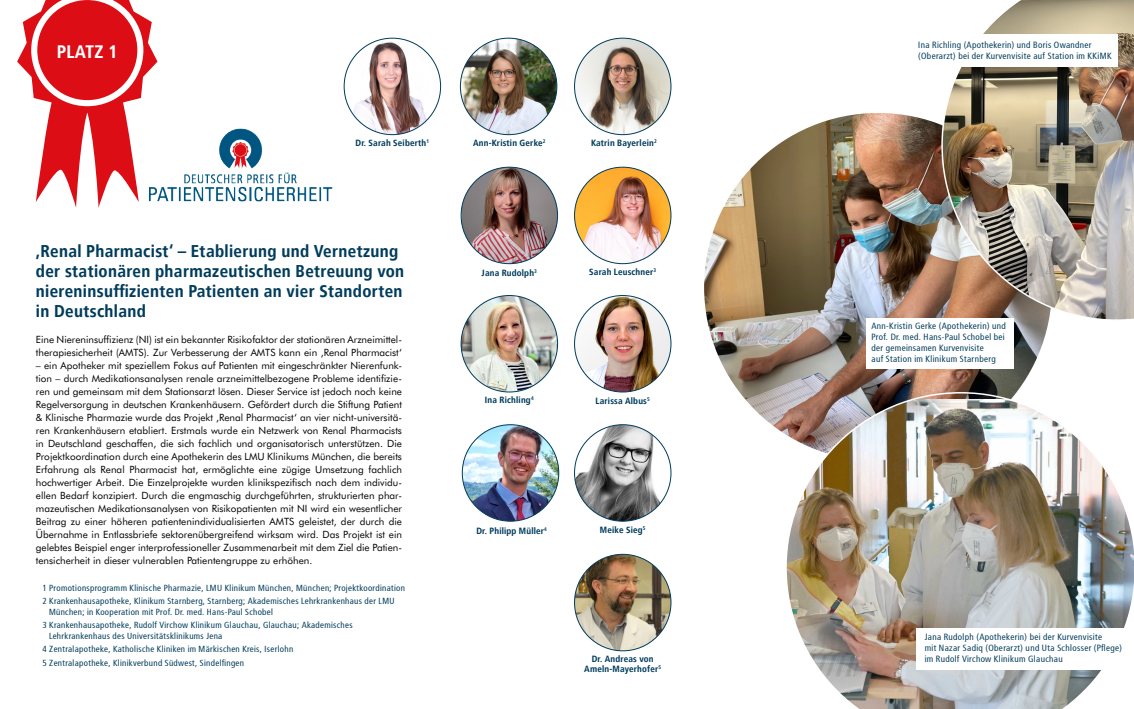
<style>
.page{position:relative;width:1134px;height:709px;background:#fff}
.page>*{position:absolute;margin:0;border:0;box-sizing:border-box;transform-origin:0 0}
.t1{font:700 18px "Transit Offc";color:#fff}
.t2{font:700 17px/20px "Transit Offc";color:#003c5c}
.t3{font:10px/13px "Futura BT";color:#000}
.t4{font:9px/10.8px "Transit Offc";color:#003c5c}
.t5{font:700 9px/10px "Transit Offc";color:#003c5c;text-align:center}
.t6{font:8.8px/13.4px "Transit Offc";color:#003c5c}
.t7{font:700 5.2px "Transit Offc";color:#003c5c}
</style>
<div class="page">
<img style="left:349px;top:38px;width:86px;height:96px">
<img style="left:574px;top:38px;width:97px;height:97px;border-radius:48px">
<img style="left:460px;top:38px;width:97px;height:97px;border-radius:48px">
<img style="left:461px;top:167px;width:96px;height:97px">
<svg style="left:17px;top:0;width:140px;height:208px"></svg>
<img style="left:461px;top:295px;width:97px;height:97px;border-radius:48px">
<img style="left:574px;top:425px;width:97px;height:96px;border-radius:48px">
<img style="left:574px;top:295px;width:97px;height:97px;border-radius:48px">
<img style="left:574px;top:554px;width:97px;height:97px;border-radius:48px">
<img style="left:703px;top:112px;width:350px;height:349px;border-radius:173px">
<img style="left:785px;top:392px;width:349px;height:317px">
<img style="left:941px;top:0;width:193px;height:321px">
<div style="left:912px;top:34px;width:206px;height:32px;background:#fff"></div>
<div style="left:866px;top:318px;width:147px;height:50px;background:#fff"></div>
<div style="left:917px;top:628px;width:216px;height:41px;background:#fff"></div>
<img style="left:462px;top:425px;width:97px;height:96px;border-radius:48px">
<img style="left:574px;top:167px;width:97px;height:97px;border-radius:48px">
<img style="left:144px;top:122px;width:189px;height:86px">
<h1 class="t1" style="left:57px;top:40px;width:63px">PLATZ 1</h1>
<p class="t5" style="left:355px;top:138px;width:75px">Dr. Sarah Seiberth<sup>1</sup></p>
<p class="t5" style="left:591px;top:138px;width:65px">Katrin Bayerlein</p>
<p class="t5" style="left:473px;top:138px;width:74px">Ann-Kristin Gerke<sup>2</sup></p>
<p class="t7" style="left:654px;top:138px;width:4px">2</p>
<h2 class="t2" style="left:36px;top:240px;width:370px">‚Renal Pharmacist‘ – Etablierung und Vernetzung der stationären pharmazeutischen Betreuung von niereninsuffizienten Patienten an vier Standorten in Deutschland</h2>
<p class="t3" style="left:36px;top:332px;width:368px">Eine Niereninsuffizienz (NI) ist ein bekannter Risikofaktor der stationären Arzneimittel&shy;therapiesicherheit (AMTS). Zur Verbesserung der AMTS kann ein ‚Renal Pharmacist‘</p>
<p class="t3" style="left:36px;top:358px;width:368px;text-align:justify">– ein Apotheker mit speziellem Fokus auf Patienten mit eingeschränkter Nierenfunk&shy;tion – durch Medikationsanalysen renale arzneimittelbezogene Probleme identifizie&shy;ren und gemeinsam mit dem Stationsarzt lösen. Dieser Service ist jedoch noch keine Regelversorgung in deutschen Krankenhäusern. Gefördert durch die Stiftung Patient &amp; Klinische Pharmazie wurde das Projekt ‚Renal Pharmacist‘ an vier nicht-universitä&shy;ren Krankenhäusern etabliert. Erstmals wurde ein Netzwerk von Renal Pharmacists in Deutschland geschaffen, die sich fachlich und organisatorisch unterstützen. Die Projektkoordination durch eine Apothekerin des LMU Klinikums München, die bereits Erfahrung als Renal Pharmacist hat, ermöglichte eine zügige Umsetzung fachlich hochwertiger Arbeit. Die Einzelprojekte wurden klinikspezifisch nach dem individu&shy;ellen Bedarf konzipiert. Durch die engmaschig durchgeführten, strukturierten phar&shy;mazeutischen Medikationsanalysen von Risikopatienten mit NI wird ein wesentlicher Beitrag zu einer höheren patientenindividualisierten AMTS geleistet, der durch die Übernahme in Entlassbriefe sektorenübergreifend wirksam wird. Das Projekt ist ein gelebtes Beispiel enger interprofessioneller Zusammenarbeit mit dem Ziel die Patien&shy;tensicherheit in dieser vulnerablen Patientengruppe zu erhöhen.</p>
<p class="t6" style="left:43px;top:581px;width:364px">1 Promotionsprogramm Klinische Pharmazie, LMU Klinikum München, München; Projektkoordination<br>2 Krankenhausapotheke, Klinikum Starnberg, Starnberg; Akademisches Lehrkrankenhaus der LMU</p>
<p class="t6" style="left:43px;top:605px;width:312px;text-indent:7px">München; in Kooperation mit Prof. Dr. med. Hans-Paul Schobel<br>3 Krankenhausapotheke, Rudolf Virchow Klinikum Glauchau, Glauchau; Akademisches</p>
<p class="t6" style="left:43px;top:629px;width:253px;text-indent:7px">Lehrkrankenhaus des Universitätsklinikums Jena<br>4 Zentralapotheke, Katholische Kliniken im Märkischen Kreis, Iserlohn<br>5 Zentralapotheke, Klinikverbund Südwest, Sindelfingen</p>
<p class="t5" style="left:482px;top:267px;width:57px">Jana Rudolph<sup>3</sup></p>
<p class="t5" style="left:485px;top:395px;width:50px">Ina Richling<sup>4</sup></p>
<p class="t5" style="left:589px;top:267px;width:68px">Sarah Leuschner<sup>3</sup></p>
<p class="t5" style="left:596px;top:396px;width:56px">Larissa Albus<sup>5</sup></p>
<p class="t5" style="left:476px;top:525px;width:72px">Dr. Philipp Müller<sup>4</sup></p>
<p class="t5" style="left:600px;top:524px;width:47px">Meike Sieg<sup>5</sup></p>
<p class="t5" style="left:584px;top:653px;width:78px">Dr. Andreas von<br>Ameln-Mayerhofer<sup>5</sup></p>
<p class="t4" style="left:918px;top:40px;width:195px">Ina Richling (Apothekerin) und Boris Owandner (Oberarzt) bei der Kurvenvisite auf Station im KKiMK</p>
<p class="t4" style="left:871px;top:321px;width:136px">Ann-Kristin Gerke (Apothekerin) und Prof. Dr. med. Hans-Paul Schobel bei der gemeinsamen Kurvenvisite<br>auf Station im Klinikum Starnberg</p>
<p class="t4" style="left:925px;top:632px;width:199px">Jana Rudolph (Apothekerin) bei der Kurvenvisite<br>mit Nazar Sadiq (Oberarzt) und Uta Schlosser (Pflege) im Rudolf Virchow Klinikum Glauchau</p>
</div>
